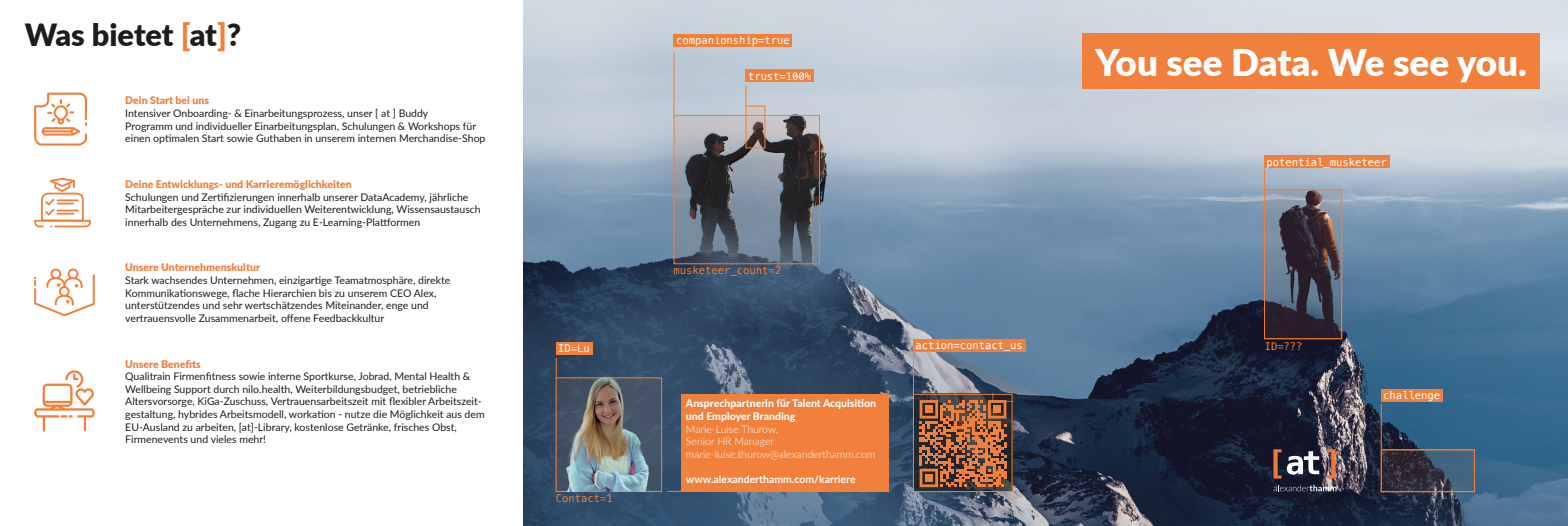
<style>
.page{position:relative;width:1568px;height:526px;background:#fff}
.page>*{position:absolute;margin:0;border:0;box-sizing:border-box;transform-origin:0 0}
.t1{font:900 36.84px "Lato";color:#fff}
.t2{font:900 30.62px "Lato";letter-spacing:-.005em;color:#1d1d1b}
.t3{font:10.5px/12.6px "Lato";color:#1d1d1b}
.t4{font:900 10.5px "Lato";color:#f0803c}
.t5{font:10.5px "Menlo";color:#fff}
.t6{font:300 10.5px/12.6px "Lato";color:#fff}
.t7{font:800 10.5px/12.6px "Lato";color:#fff}
.t8{font:10.5px "Menlo";color:#f0803c}
.t9{font:700 10.5px "Lato";color:#fff}
.s1{color:#f0803c}
</style>
<div class="page">
<img style="left:523px;top:0;width:1045px;height:526px">
<div style="left:681px;top:394px;width:207px;height:98px;background:#f0803c"></div>
<svg style="left:1266px;top:192px;width:73px;height:145px"></svg>
<svg style="left:1381px;top:452px;width:93px;height:41px"></svg>
<svg style="left:1383px;top:452px;width:75px;height:26px"></svg>
<svg style="left:915px;top:396px;width:95px;height:94px"></svg>
<div style="left:745px;top:106px;width:20px;height:42px;background:#cac7ca"></div>
<svg style="left:675px;top:117px;width:143px;height:145px"></svg>
<svg style="left:675px;top:117px;width:67px;height:22px"></svg>
<div style="left:1264px;top:155px;width:125px;height:13px;background:#f0803c"></div>
<div style="left:745px;top:69px;width:69px;height:13px;background:#f0803c"></div>
<div style="left:556px;top:342px;width:36px;height:13px;background:#f0803c"></div>
<div style="left:673px;top:34px;width:119px;height:13px;background:#f0803c"></div>
<div style="left:1380px;top:389px;width:62px;height:13px;background:#f0803c"></div>
<div style="left:913px;top:339px;width:112px;height:13px;background:#f0803c"></div>
<div style="left:1264px;top:189px;width:78px;height:150px;border:1px solid #f0803c"></div>
<div style="left:1380px;top:449px;width:95px;height:43px;border:1px solid #f0803c"></div>
<div style="left:913px;top:394px;width:99px;height:98px;border:1px solid #f0803c"></div>
<div style="left:673px;top:115px;width:147px;height:149px;border:1px solid #f0803c"></div>
<div style="left:1082px;top:34px;width:458px;height:55px;background:#f0803c"></div>
<svg style="left:1264px;top:169px;width:1px;height:21px"></svg>
<svg style="left:745px;top:85px;width:1px;height:21px"></svg>
<hr style="left:673px;top:51px;width:1px;height:65px;background:#f0803c">
<hr style="left:667px;top:491px;width:34px;height:1px;background:#f0803c">
<hr style="left:1380px;top:404px;width:1px;height:45px;background:#f0803c">
<hr style="left:913px;top:353px;width:1px;height:45px;background:#f0803c">
<div style="left:745px;top:106px;width:20px;height:42px;border:1px solid #f0803c"></div>
<svg style="left:556px;top:358px;width:49px;height:11px"></svg>
<img style="left:548px;top:369px;width:122px;height:123px">
<svg style="left:34px;top:93px;width:53px;height:53px"></svg>
<svg style="left:34px;top:178px;width:57px;height:49px"></svg>
<svg style="left:34px;top:268px;width:61px;height:48px"></svg>
<svg style="left:34px;top:370px;width:61px;height:62px"></svg>
<svg style="left:1273px;top:449px;width:46px;height:29px"></svg>
<svg style="left:1327px;top:449px;width:8px;height:29px"></svg>
<svg style="left:1273px;top:485px;width:63px;height:6px"></svg>
<svg style="left:919px;top:394px;width:93px;height:93px"></svg>
<div style="left:925px;top:405px;width:8px;height:8px;background:#f0803c"></div>
<div style="left:993px;top:405px;width:8px;height:8px;background:#f0803c"></div>
<div style="left:925px;top:474px;width:8px;height:8px;background:#f0803c"></div>
<h2 class="t2" style="left:25px;top:22px;width:218px">Was bietet <span class="s1">[</span>at<span class="s1">]</span>?</h2>
<p class="t4" style="left:125px;top:96px;width:85px">Dein Start bei uns</p>
<p class="t3" style="left:125px;top:108px;width:362px">Intensiver Onboarding- &amp; Einarbeitungsprozess, unser [ at ] Buddy<br>Programm und individueller Einarbeitungsplan, Schulungen &amp; Workshops für einen optimalen Start sowie Guthaben in unserem internen Merchandise-Shop</p>
<p class="t4" style="left:125px;top:180px;width:228px">Deine Entwicklungs- und Karrieremöglichkeiten</p>
<p class="t3" style="left:125px;top:190px;width:357px">Schulungen und Zertifizierungen innerhalb unserer DataAcademy, jährliche<br>Mitarbeitergespräche zur individuellen Weiterentwicklung, Wissensaustausch innerhalb des Unternehmens, Zugang zu E-Learning-Plattformen</p>
<p class="t4" style="left:125px;top:263px;width:136px">Unsere Unternehmenskultur</p>
<p class="t3" style="left:125px;top:273px;width:326px">Stark wachsendes Unternehmen, einzigartige Teamatmosphäre, direkte Kommunikationswege, flache Hierarchien bis zu unserem CEO Alex, unterstützendes und sehr wertschätzendes Miteinander, enge und vertrauensvolle Zusammenarbeit, offene Feedbackkultur</p>
<p class="t4" style="left:125px;top:356px;width:77px">Unsere Benefits</p>
<p class="t3" style="left:125px;top:369px;width:361px">Qualitrain Firmenfitness sowie interne Sportkurse, Jobrad, Mental Health &amp; Wellbeing Support durch nilo.health, Weiterbildungsbudget, betriebliche Altersvorsorge, KiGa-Zuschuss, Vertrauensarbeitszeit mit flexibler Arbeitszeit&shy;gestaltung, hybrides Arbeitsmodell, workation - nutze die Möglichkeit aus dem EU-Ausland zu arbeiten, [at]-Library, kostenlose Getränke, frisches Obst, Firmenevents und vieles mehr!</p>
<p class="t5" style="left:676px;top:36px;width:115px">companionship=true</p>
<p class="t5" style="left:748px;top:72px;width:65px">trust=100%</p>
<p class="t5" style="left:558px;top:344px;width:33px">ID=Lu</p>
<p class="t8" style="left:556px;top:494px;width:58px">Contact=1</p>
<p class="t8" style="left:673px;top:266px;width:109px">musketeer_count=2</p>
<p class="t7" style="left:686px;top:397px;width:192px">Ansprechpartnerin für Talent Acquisition und Employer Branding</p>
<p class="t6" style="left:686px;top:423px;width:191px">Marie-Luise Thurow,<br>Senior HR Manager marie-luise.thurow@alexanderthamm.com</p>
<p class="t9" style="left:686px;top:473px;width:171px">www.alexanderthamm.com/karriere</p>
<p class="t5" style="left:915px;top:341px;width:109px">action=contact_us</p>
<h1 class="t1" style="left:1095px;top:48px;width:433px">You see Data. We see you.</h1>
<p class="t5" style="left:1266px;top:157px;width:122px">potential_musketeer</p>
<p class="t8" style="left:1264px;top:342px;width:39px">ID=???</p>
<p class="t5" style="left:1383px;top:391px;width:58px">challenge</p>
</div>
